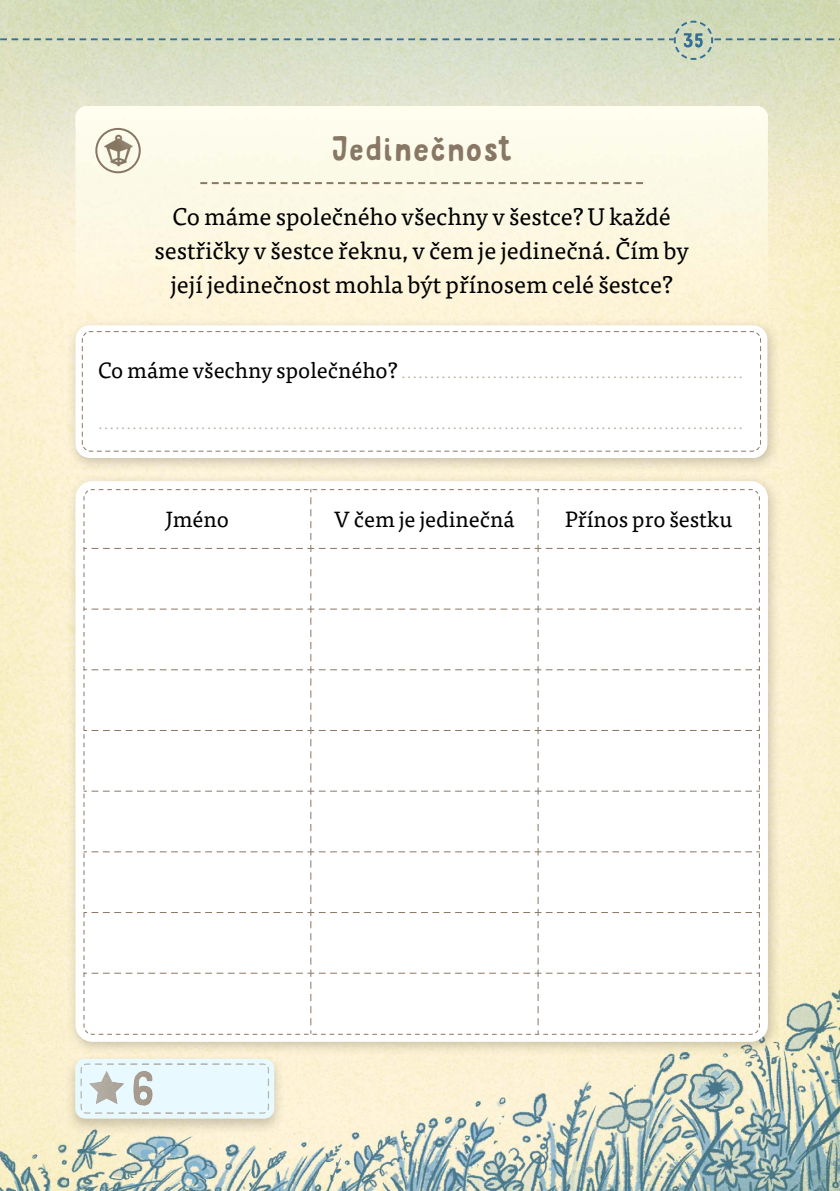
<style>
.page{position:relative;width:840px;height:1191px;background:#fff}
.page>*{position:absolute;margin:0;border:0;box-sizing:border-box;transform-origin:0 0}
.t1{font:34px "Mr Dodo Regular Rounded";color:#897765}
.t2{font:24px/34px "Tisa Pro";color:#000;text-align:center}
.t3{font:22px "Tisa Pro";color:#000}
.t4{font:14px "Tisa Pro";color:#b9afa4}
.s1{font-size:22px;color:#000}
</style>
<div class="page">
<img style="left:0;top:252px;width:839px;height:582px">
<img style="left:0;top:0;width:839px;height:126px">
<img style="left:767px;top:126px;width:72px;height:126px">
<img style="left:0;top:126px;width:75px;height:126px">
<img style="left:0;top:834px;width:69px;height:357px">
<img style="left:770px;top:834px;width:69px;height:357px">
<img style="left:280px;top:1056px;width:490px;height:135px">
<img style="left:69px;top:1134px;width:211px;height:57px">
<img style="left:64px;top:1053px;width:221px;height:81px">
<div style="left:75px;top:1058px;width:199px;height:60px;background:#e8faff;border-radius:10px"></div>
<img style="left:80px;top:1078px;width:2px;height:20px">
<svg style="left:268px;top:1078px;width:1px;height:20px"></svg>
<img style="left:84px;top:1063px;width:185px;height:10px">
<img style="left:80px;top:1103px;width:189px;height:10px">
<img style="left:89px;top:1071px;width:35px;height:33px">
<img style="left:133px;top:1070px;width:20px;height:35px">
<img style="left:75px;top:106px;width:692px;height:212px">
<svg style="left:200px;top:182px;width:442px;height:2px"></svg>
<img style="left:103px;top:133px;width:30px;height:33px">
<div style="left:95px;top:128px;width:46px;height:45px;border:2px solid #897765;border-radius:50%"></div>
<img style="left:66px;top:318px;width:714px;height:154px">
<div style="left:75px;top:325px;width:692px;height:133px;background:#fff;border-radius:14px"></div>
<svg style="left:81px;top:331px;width:680px;height:121px"></svg>
<img style="left:66px;top:474px;width:714px;height:582px">
<img style="left:66px;top:1053px;width:219px;height:3px">
<div style="left:75px;top:481px;width:692px;height:560px;background:#fff;border-radius:17px"></div>
<svg style="left:83px;top:489px;width:676px;height:546px"></svg>
<img style="left:0;top:38px;width:839px;height:2px">
<img style="left:673px;top:21px;width:39px;height:39px">
<h1 class="t1" style="left:331px;top:128px;width:182px">Jedinečnost</h1>
<h2 class="t2" style="left:154px;top:198px;width:535px">Co máme společného všechny v šestce? U každé sestřičky v šestce řeknu, v čem je jedinečná. Čím by její jedinečnost mohla být přínosem celé šestce?</h2>
<p class="t4" style="left:98px;top:363px;width:645px"><span class="s1">Co máme všechny společného?</span> ............................................................</p>
<p class="t4" style="left:98px;top:414px;width:645px">.................................................................................................................</p>
<h3 class="t3" style="left:165px;top:503px;width:65px">Jméno</h3>
<h3 class="t3" style="left:334px;top:503px;width:182px">V čem je jedinečná</h3>
<h3 class="t3" style="left:565px;top:503px;width:169px">Přínos pro šestku</h3>
</div>
